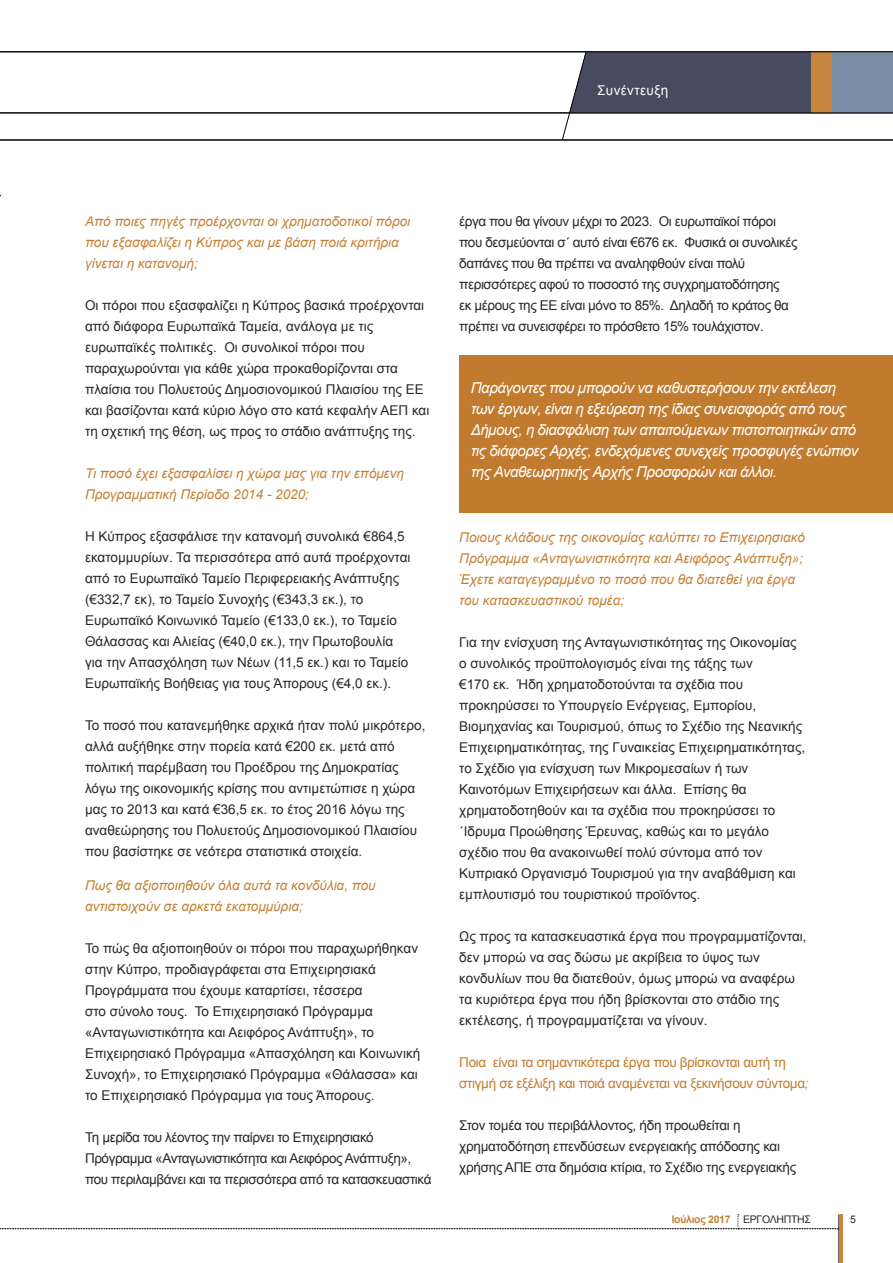
<style>
.page{position:relative;width:893px;height:1263px;background:#fff}
.page>*{position:absolute;margin:0;border:0;box-sizing:border-box;transform-origin:0 0}
.t1{font:italic 15px/21px "Arial";letter-spacing:-.03em;color:#fff}
.t2{font:13.5px/21px "Arial";color:#292829}
.t3{font:italic 13.5px/21px "Arial";color:#c48035}
.t4{font:13.5px/21px "Arial";letter-spacing:-.03em;color:#292829}
.t5{font:13.5px/21px "Arial";letter-spacing:-.02em;color:#292829}
.t6{font:13.5px/21px "Arial";letter-spacing:-.025em;color:#c17b2f}
.t7{font:13.5px "Arial";letter-spacing:.03em;color:#fff}
.t8{font:700 10.5px "Arial";letter-spacing:-.03em;color:#c48035}
.t9{font:10.5px "Arial";color:#292829}
.s1{font-style:italic;color:#c48035}
.s2{font-weight:400;color:#292829}
</style>
<div class="page">
<svg style="left:561px;top:52px;width:332px;height:88px"></svg>
<div style="left:811px;top:52px;width:20px;height:61px;background:#c8853d"></div>
<hr style="left:0;top:51px;width:893px;height:1px;background:#000">
<hr style="left:0;top:140px;width:893px;height:1px;background:#000">
<svg style="left:0;top:1214px;width:838px;height:15px"></svg>
<hr style="left:838px;top:1214px;width:1px;height:49px;background:#000">
<hr style="left:839px;top:1214px;width:4px;height:49px;background:#c8853d">
<hr style="left:0;top:113px;width:893px;height:1px;background:#000">
<div style="left:459px;top:356px;width:434px;height:157px;background:#c17b2f"></div>
<p class="t7" style="left:597px;top:81px;width:73px">Συνέντευξη</p>
<p class="t3" style="left:85px;top:211px;width:327px">Από ποιες πηγές προέρχονται οι χρηματοδοτικοί πόροι που εξασφαλίζει η Κύπρος και με βάση ποιά κριτήρια γίνεται η κατανομή;</p>
<p class="t2" style="left:85px;top:295px;width:346px">Οι πόροι που εξασφαλίζει η Κύπρος βασικά προέρχονται από διάφορα Ευρωπαϊκά Ταμεία, ανάλογα με τις ευρωπαϊκές πολιτικές. Οι συνολικοί πόροι που παραχωρούνται για κάθε χώρα προκαθορίζονται στα πλαίσια του Πολυετούς Δημοσιονομικού Πλαισίου της ΕΕ και βασίζονται κατά κύριο λόγο στο κατά κεφαλήν ΑΕΠ και τη σχετική της θέση, ως προς το στάδιο ανάπτυξης της.</p>
<p class="t3" style="left:85px;top:463px;width:321px">Τι ποσό έχει εξασφαλίσει η χώρα μας για την επόμενη<br>Προγραμματική Περίοδο 2014 - 2020;</p>
<p class="t2" style="left:85px;top:526px;width:327px">Η Κύπρος εξασφάλισε την κατανομή συνολικά €864,5 εκατομμυρίων. Τα περισσότερα από αυτά προέρχονται από το Ευρωπαϊκό Ταμείο Περιφερειακής Ανάπτυξης (€332,7 εκ), το Ταμείο Συνοχής (€343,3 εκ.), το Ευρωπαϊκό Κοινωνικό Ταμείο (€133,0 εκ.), το Ταμείο Θάλασσας και Αλιείας (€40,0 εκ.), την Πρωτοβουλία για την Απασχόληση των Νέων (11,5 εκ.) και το Ταμείο Ευρωπαϊκής Βοήθειας για τους Άπορους (€4,0 εκ.).</p>
<p class="t2" style="left:85px;top:715px;width:342px">Το ποσό που κατανεμήθηκε αρχικά ήταν πολύ μικρότερο, αλλά αυξήθηκε στην πορεία κατά €200 εκ. μετά από πολιτική παρέμβαση του Προέδρου της Δημοκρατίας λόγω της οικονομικής κρίσης που αντιμετώπισε η χώρα μας το 2013 και κατά €36,5 εκ. το έτος 2016 λόγω της αναθεώρησης του Πολυετούς Δημοσιονομικού Πλαισίου που βασίστηκε σε νεότερα στατιστικά στοιχεία.</p>
<p class="t3" style="left:85px;top:874px;width:292px">Πως θα αξιοποιηθούν όλα αυτά τα κονδύλια, που αντιστοιχούν σε αρκετά εκατομμύρια;</p>
<p class="t2" style="left:85px;top:937px;width:337px">Το πώς θα αξιοποιηθούν οι πόροι που παραχωρήθηκαν στην Κύπρο, προδιαγράφεται στα Επιχειρησιακά Προγράμματα που έχουμε καταρτίσει, τέσσερα<br>στο σύνολο τους. Το Επιχειρησιακό Πρόγραμμα «Ανταγωνιστικότητα και Αειφόρος Ανάπτυξη», το Επιχειρησιακό Πρόγραμμα «Απασχόληση και Κοινωνική Συνοχή», το Επιχειρησιακό Πρόγραμμα «Θάλασσα» και το Επιχειρησιακό Πρόγραμμα για τους Άπορους.</p>
<p class="t4" style="left:85px;top:1126px;width:348px">Τη μερίδα του λέοντος την παίρνει το Επιχειρησιακό<br>Πρόγραμμα «Ανταγωνιστικότητα και Αειφόρος Ανάπτυξη», που περιλαμβάνει και τα περισσότερα από τα κατασκευαστικά</p>
<p class="t4" style="left:459px;top:210px;width:340px">έργα που θα γίνουν μέχρι το 2023. Οι ευρωπαϊκοί πόροι που δεσμεύονται σ΄ αυτό είναι €676 εκ. Φυσικά οι συνολικές δαπάνες που θα πρέπει να αναληφθούν είναι πολύ περισσότερες αφού το ποσοστό της συγχρηματοδότησης<br>εκ μέρους της ΕΕ είναι μόνο το 85%. Δηλαδή το κράτος θα πρέπει να συνεισφέρει το πρόσθετο 15% τουλάχιστον.</p>
<p class="t1" style="left:471px;top:377px;width:389px">Παράγοντες που μπορούν να καθυστερήσουν την εκτέλεση των έργων, είναι η εξεύρεση της ίδιας συνεισφοράς από τους Δήμους, η διασφάλιση των απαιτούμενων πιστοποιητικών από τις διάφορες Αρχές, ενδεχόμενες συνεχείς προσφυγές ενώπιον της Αναθεωρητικής Αρχής Προσφορών και άλλοι.</p>
<p class="t3" style="left:459px;top:527px;width:347px">Ποιους κλάδους της οικονομίας καλύπτει το Επιχειρησιακό Πρόγραμμα «Ανταγωνιστικότητα και Αειφόρος Ανάπτυξη»; Έχετε καταγεγραμμένο το ποσό που θα διατεθεί για έργα του κατασκευαστικού τομέα;</p>
<p class="t2" style="left:459px;top:632px;width:347px">Για την ενίσχυση της Ανταγωνιστικότητας της Οικονομίας ο συνολικός προϋπολογισμός είναι της τάξης των<br>€170 εκ. Ήδη χρηματοδοτούνται τα σχέδια που προκηρύσσει το Υπουργείο Ενέργειας, Εμπορίου, Βιομηχανίας και Τουρισμού, όπως το Σχέδιο της Νεανικής Επιχειρηματικότητας, της Γυναικείας Επιχειρηματικότητας, το Σχέδιο για ενίσχυση των Μικρομεσαίων ή των Καινοτόμων Επιχειρήσεων και άλλα. Επίσης θα χρηματοδοτηθούν και τα σχέδια που προκηρύσσει το ΄Ιδρυμα Προώθησης Έρευνας, καθώς και το μεγάλο σχέδιο που θα ανακοινωθεί πολύ σύντομα από τον Κυπριακό Οργανισμό Τουρισμού για την αναβάθμιση και εμπλουτισμό του τουριστικού προϊόντος.</p>
<p class="t2" style="left:459px;top:926px;width:349px">Ως προς τα κατασκευαστικά έργα που προγραμματίζονται, δεν μπορώ να σας δώσω με ακρίβεια το ύψος των κονδυλίων που θα διατεθούν, όμως μπορώ να αναφέρω τα κυριότερα έργα που ήδη βρίσκονται στο στάδιο της εκτέλεσης, ή προγραμματίζεται να γίνουν.</p>
<p class="t6" style="left:459px;top:1052px;width:351px">Ποια είναι τα σημαντικότερα έργα που βρίσκονται αυτή τη στιγμή σε εξέλιξη και ποιά αναμένεται να ξεκινήσουν σύντομα<span class="s1">;</span></p>
<p class="t5" style="left:459px;top:1115px;width:339px">Στον τομέα του περιβάλλοντος, ήδη προωθείται η χρηματοδότηση επενδύσεων ενεργειακής απόδοσης και χρήσης ΑΠΕ στα δημόσια κτίρια, το Σχέδιο της ενεργειακής</p>
<p class="t8" style="left:672px;top:1213px;width:141px">Ιούλιος 2017 <span class="s2">ΕΡΓΟΛΗΠΤΗΣ</span></p>
<p class="t9" style="left:850px;top:1213px;width:7px">5</p>
</div>
